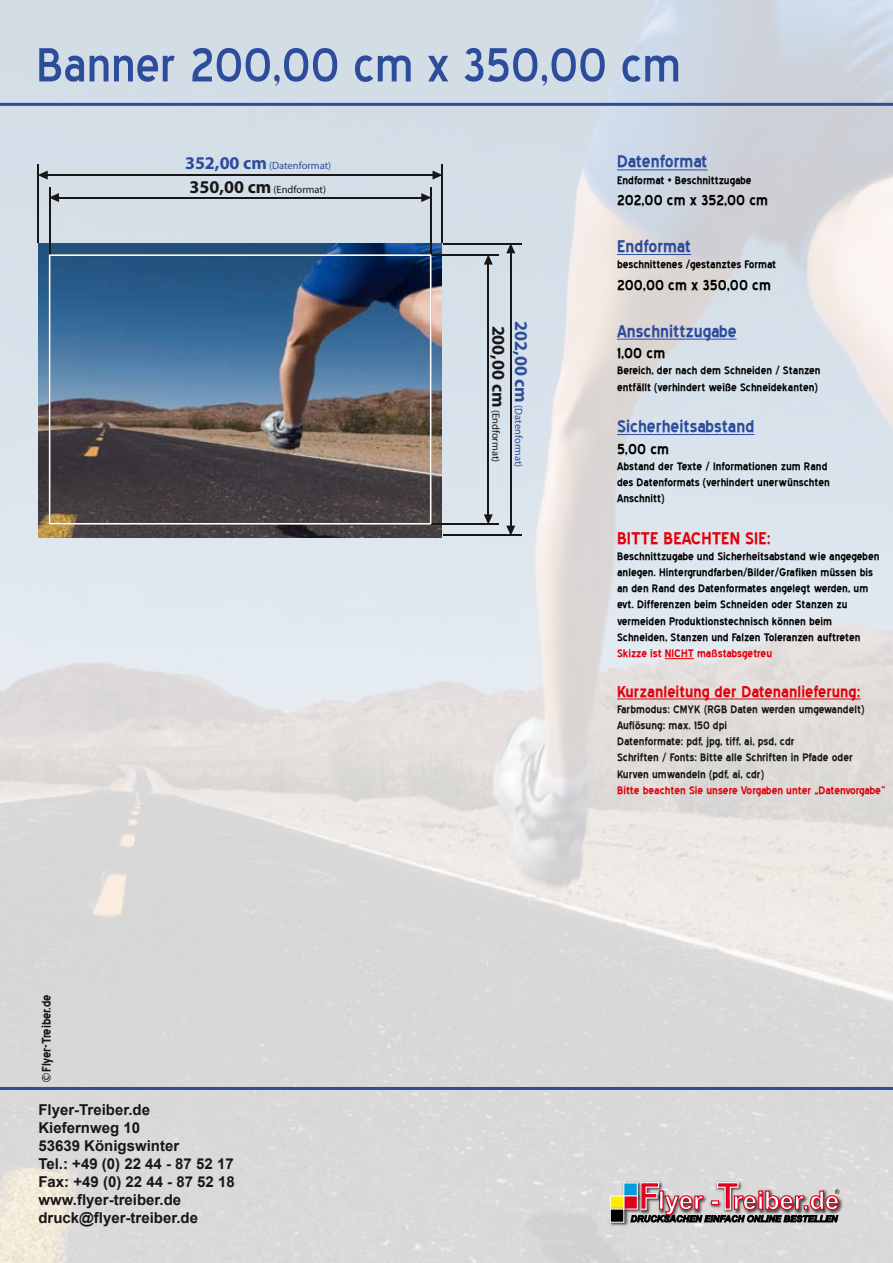
<style>
.page{position:relative;width:893px;height:1263px;background:#fff}
.page>*{position:absolute;margin:0;border:0;box-sizing:border-box;transform-origin:0 0}
.t1{font:60px "Blue Highway";color:#2d4c9c}
.t2{font:700 21px "Blue Highway";color:#2d4c9c}
.t3{font:700 21px "Blue Highway";color:#e3000b}
.t4{font:700 19.5px "Blue Highway";color:#e3000b}
.t5{font:700 18px "Blue Highway";color:#000}
.t6{font:700 15px/18px "Arial";color:#181716}
.t7{font:700 15px "Blue Highway";color:#181716}
.t8{font:700 13.5px/16.2px "Blue Highway";color:#000}
.t9{font:700 13.5px/16.2px "Blue Highway";color:#181716}
.t10{font:700 13.5px "Blue Highway";color:#e3000b}
.t11{font:10.5px/22.5px "Myriad Pro";color:#2d4c9c;text-align:center}
.t12{font:10.5px "Myriad Pro";color:#181716}
.s1{font-weight:700;font-size:18px}
.s2{font-weight:700;font-size:18px;color:#181716}
.s3{color:#181716}
</style>
<div class="page">
<img style="left:0;top:0;width:893px;height:1263px">
<img style="left:38px;top:243px;width:403px;height:294px">
<hr style="left:443px;top:243px;width:78px;height:1px;background:#181716">
<hr style="left:441px;top:164px;width:2px;height:79px;background:#181716">
<hr style="left:431px;top:254px;width:68px;height:2px;background:#181716">
<hr style="left:38px;top:164px;width:1px;height:79px;background:#181716">
<hr style="left:49px;top:187px;width:1px;height:67px;background:#181716">
<hr style="left:430px;top:187px;width:2px;height:67px;background:#181716">
<hr style="left:487px;top:263px;width:2px;height:252px;background:#181716">
<svg style="left:484px;top:256px;width:9px;height:9px"></svg>
<svg style="left:484px;top:514px;width:9px;height:9px"></svg>
<hr style="left:58px;top:197px;width:364px;height:1px;background:#181716">
<svg style="left:50px;top:193px;width:9px;height:9px"></svg>
<svg style="left:421px;top:193px;width:9px;height:9px"></svg>
<hr style="left:510px;top:252px;width:1px;height:275px;background:#181716">
<svg style="left:506px;top:244px;width:9px;height:9px"></svg>
<svg style="left:506px;top:526px;width:9px;height:8px"></svg>
<hr style="left:47px;top:174px;width:387px;height:2px;background:#181716">
<svg style="left:39px;top:171px;width:9px;height:9px"></svg>
<svg style="left:432px;top:171px;width:9px;height:9px"></svg>
<hr style="left:431px;top:523px;width:68px;height:2px;background:#181716">
<hr style="left:443px;top:534px;width:78px;height:2px;background:#181716">
<img style="left:49px;top:254px;width:382px;height:270px">
<hr style="left:617px;top:170px;width:90px;height:1px;background:#2d4c9c">
<hr style="left:617px;top:254px;width:74px;height:1px;background:#2d4c9c">
<hr style="left:617px;top:339px;width:120px;height:1px;background:#2d4c9c">
<hr style="left:617px;top:434px;width:137px;height:1px;background:#2d4c9c">
<svg style="left:665px;top:658px;width:29px;height:1px"></svg>
<hr style="left:617px;top:699px;width:243px;height:1px;background:#e3000b">
<img style="left:839px;top:1188px;width:4px;height:33px">
<img style="left:621px;top:1181px;width:9px;height:13px">
<div style="left:623px;top:1182px;width:15px;height:14px;background:#009dde;border:1px solid #fff"></div>
<img style="left:621px;top:1194px;width:9px;height:21px">
<svg style="left:623px;top:1195px;width:15px;height:14px"></svg>
<div style="left:610px;top:1195px;width:14px;height:14px;background:#ffec00;border:1px solid #fff"></div>
<img style="left:608px;top:1206px;width:21px;height:23px">
<div style="left:610px;top:1209px;width:14px;height:13px;background:#000;border:1px solid #fff"></div>
<hr style="left:0;top:103px;width:893px;height:3px;background:#2d4c9c">
<hr style="left:0;top:1087px;width:893px;height:3px;background:#2d4c9c">
<svg style="left:630px;top:1181px;width:209px;height:41px;background:#b18e93"></svg>
<h1 class="t1" style="left:36px;top:39px;width:646px">Banner 200,00 cm x 350,00 cm</h1>
<p class="t11" style="left:185px;top:155px;width:148px"><span class="s1">352,00 cm</span> (Datenformat)</p>
<p class="t12" style="left:189px;top:183px;width:138px"><span class="s1">350,00 cm</span> (Endformat)</p>
<p class="t7" style="left:40px;top:1082px;width:89px;rotate:-90deg">©Flyer-Treiber.de</p>
<p class="t6" style="left:38px;top:1101px;width:198px">Flyer-Treiber.de<br>Kiefernweg 10<br>53639 Königswinter<br>Tel.: +49 (0) 22 44 - 87 52 17<br>Fax: +49 (0) 22 44 - 87 52 18 www.flyer-treiber.de druck@flyer-treiber.de</p>
<p class="t11" style="left:530px;top:321px;width:148px;rotate:90deg"><span class="s1">202,00 cm</span> (Datenformat)<br><span class="s2">200,00 cm</span> <span class="s3">(Endformat)</span></p>
<h2 class="t2" style="left:617px;top:152px;width:92px">Datenformat</h2>
<p class="t8" style="left:617px;top:172px;width:136px">Endformat + Beschnittzugabe</p>
<h3 class="t5" style="left:617px;top:192px;width:153px">202,00 cm x 352,00 cm</h3>
<h2 class="t2" style="left:617px;top:236px;width:76px">Endformat</h2>
<p class="t8" style="left:617px;top:256px;width:161px">beschnittenes /gestanztes Format</p>
<h3 class="t5" style="left:617px;top:276px;width:155px">200,00 cm x 350,00 cm</h3>
<h2 class="t2" style="left:617px;top:321px;width:121px">Anschnittzugabe</h2>
<h3 class="t5" style="left:617px;top:345px;width:50px">1,00 cm</h3>
<p class="t8" style="left:617px;top:363px;width:205px">Bereich, der nach dem Schneiden / Stanzen entfällt (verhindert weiße Schneidekanten)</p>
<h2 class="t2" style="left:617px;top:416px;width:139px">Sicherheitsabstand</h2>
<h3 class="t5" style="left:617px;top:440px;width:54px">5,00 cm</h3>
<p class="t8" style="left:617px;top:458px;width:214px">Abstand der Texte / Informationen zum Rand des Datenformats (verhindert unerwünschten<br>Anschnitt)</p>
<h2 class="t3" style="left:617px;top:528px;width:155px">BITTE BEACHTEN SIE:</h2>
<p class="t8" style="left:617px;top:548px;width:264px">Beschnittzugabe und Sicherheitsabstand wie angegeben anlegen. Hintergrundfarben/Bilder/Grafiken müssen bis an den Rand des Datenformates angelegt werden, um evt. Differenzen beim Schneiden oder Stanzen zu vermeiden Produktionstechnisch können beim Schneiden, Stanzen und Falzen Toleranzen auftreten</p>
<p class="t10" style="left:617px;top:647px;width:157px">Skizze ist NICHT maßstabsgetreu</p>
<h3 class="t4" style="left:617px;top:682px;width:245px">Kurzanleitung der Datenanlieferung:</h3>
<p class="t9" style="left:617px;top:701px;width:249px">Farbmodus: CMYK (RGB Daten werden umgewandelt)<br>Auflösung: max. 150 dpi<br>Datenformate: pdf, jpg, tiff, ai, psd, cdr<br>Schriften / Fonts: Bitte alle Schriften in Pfade oder Kurven umwandeln (pdf, ai, cdr)</p>
<p class="t10" style="left:617px;top:784px;width:270px">Bitte beachten Sie unsere Vorgaben unter „Datenvorgabe“</p>
</div>
